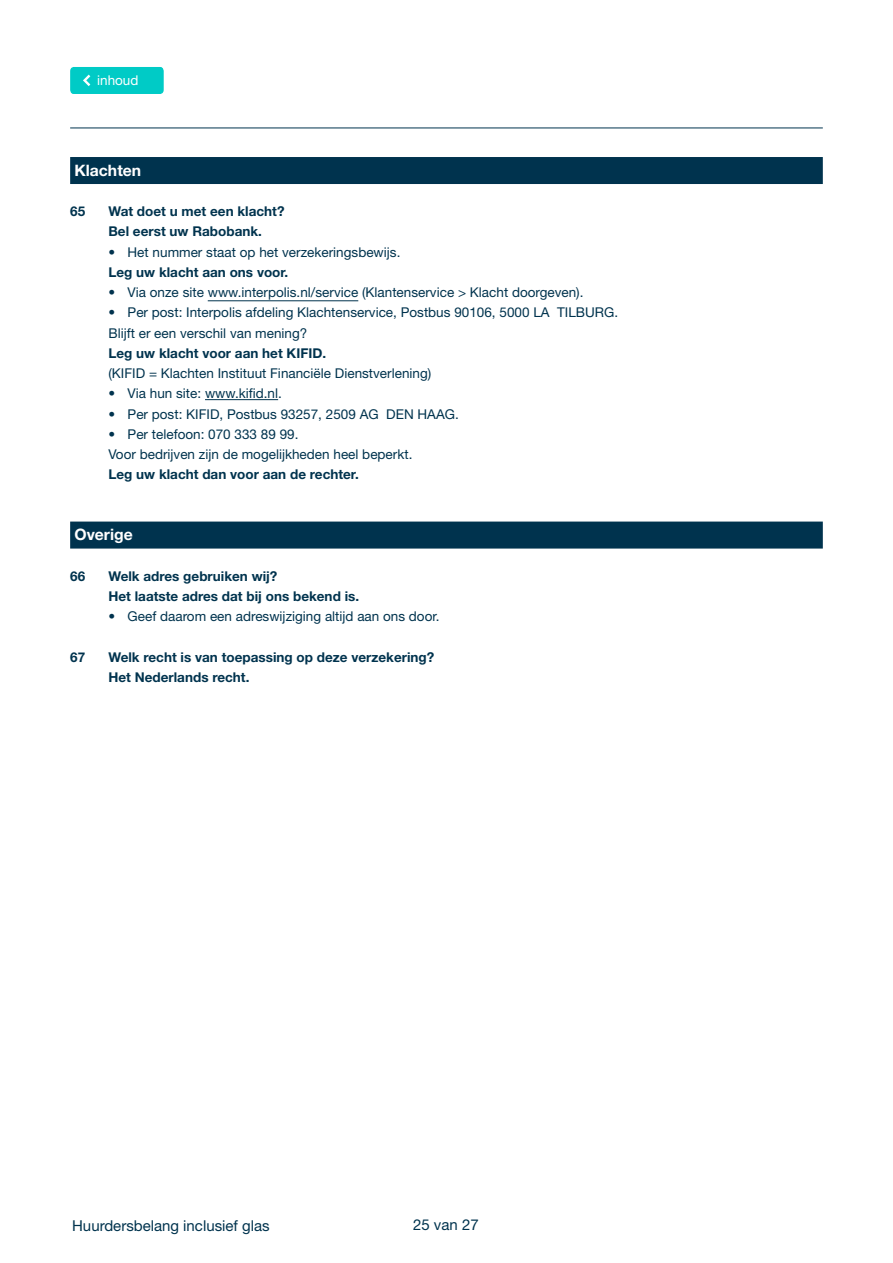
<style>
.page{position:relative;width:893px;height:1263px;background:#fff}
.page>*{position:absolute;margin:0;border:0;box-sizing:border-box;transform-origin:0 0}
._1_header_in_balk{font:700 15.75px "Helvetica Neue LT Std";color:#fff}
.t1{font:15px "Helvetica Neue LT Std Roman 3";color:#00334e}
.t2{font:15px "Helvetica Neue LT Std";color:#00334e}
.Platte_tekst{font:13.5px "Helvetica Neue LT Std";color:#00334e}
._2__antwoord{font:700 13.5px "Helvetica Neue LT Std";color:#00334e}
.t3{font:13.5px "Helvetica Neue LT Std";color:#fff}
</style>
<div class="page">
<hr style="left:70px;top:128px;width:753px;height:1px;background:#00334e">
<div style="left:70px;top:67px;width:94px;height:27px;background:#00cbc6"></div>
<div style="left:70px;top:157px;width:753px;height:27px;background:#00334e"></div>
<hr style="left:208px;top:300px;width:150px;height:1px;background:#00334e">
<hr style="left:205px;top:399px;width:73px;height:1px;background:#00334e">
<div style="left:70px;top:522px;width:753px;height:27px;background:#00334e"></div>
<p class="t3" style="left:97px;top:72px;width:43px">inhoud</p>
<p class="_1_header_in_balk" style="left:74px;top:160px;width:68px">Klachten</p>
<p class="_2__antwoord" style="left:70px;top:203px;width:17px">65</p>
<p class="_2__antwoord" style="left:108px;top:203px;width:178px">Wat doet u met een klacht?</p>
<p class="_2__antwoord" style="left:108px;top:223px;width:155px">Bel eerst uw Rabobank.</p>
<p class="Platte_tekst" style="left:108px;top:244px;width:293px">• Het nummer staat op het verzekeringsbewijs.</p>
<p class="_2__antwoord" style="left:108px;top:264px;width:181px">Leg uw klacht aan ons voor.</p>
<p class="Platte_tekst" style="left:108px;top:284px;width:477px">• Via onze site www.interpolis.nl/service (Klantenservice &gt; Klacht doorgeven).</p>
<p class="Platte_tekst" style="left:108px;top:304px;width:511px">• Per post: Interpolis afdeling Klachtenservice, Postbus 90106, 5000 LA TILBURG.</p>
<p class="Platte_tekst" style="left:108px;top:325px;width:200px">Blijft er een verschil van mening?</p>
<p class="_2__antwoord" style="left:108px;top:345px;width:219px">Leg uw klacht voor aan het KIFID.</p>
<p class="Platte_tekst" style="left:108px;top:365px;width:324px">(KIFID = Klachten Instituut Financiële Dienstverlening)</p>
<p class="Platte_tekst" style="left:108px;top:385px;width:175px">• Via hun site: www.kifid.nl.</p>
<p class="Platte_tekst" style="left:108px;top:406px;width:352px">• Per post: KIFID, Postbus 93257, 2509 AG DEN HAAG.</p>
<p class="Platte_tekst" style="left:108px;top:426px;width:192px">• Per telefoon: 070 333 89 99.</p>
<p class="Platte_tekst" style="left:108px;top:446px;width:305px">Voor bedrijven zijn de mogelijkheden heel beperkt.</p>
<p class="_2__antwoord" style="left:108px;top:466px;width:252px">Leg uw klacht dan voor aan de rechter.</p>
<p class="_1_header_in_balk" style="left:74px;top:525px;width:60px">Overige</p>
<p class="_2__antwoord" style="left:70px;top:567px;width:17px">66</p>
<p class="_2__antwoord" style="left:108px;top:567px;width:171px">Welk adres gebruiken wij?</p>
<p class="_2__antwoord" style="left:108px;top:588px;width:252px">Het laatste adres dat bij ons bekend is.</p>
<p class="Platte_tekst" style="left:108px;top:608px;width:333px">• Geef daarom een adreswijziging altijd aan ons door.</p>
<p class="_2__antwoord" style="left:70px;top:648px;width:17px">67</p>
<p class="_2__antwoord" style="left:108px;top:648px;width:327px">Welk recht is van toepassing op deze verzekering?</p>
<p class="_2__antwoord" style="left:108px;top:669px;width:143px">Het Nederlands recht.</p>
<p class="t1" style="left:72px;top:1216px;width:199px">Huurdersbelang inclusief glas</p>
<p class="t2" style="left:413px;top:1216px;width:67px">25 van 27</p>
</div>
